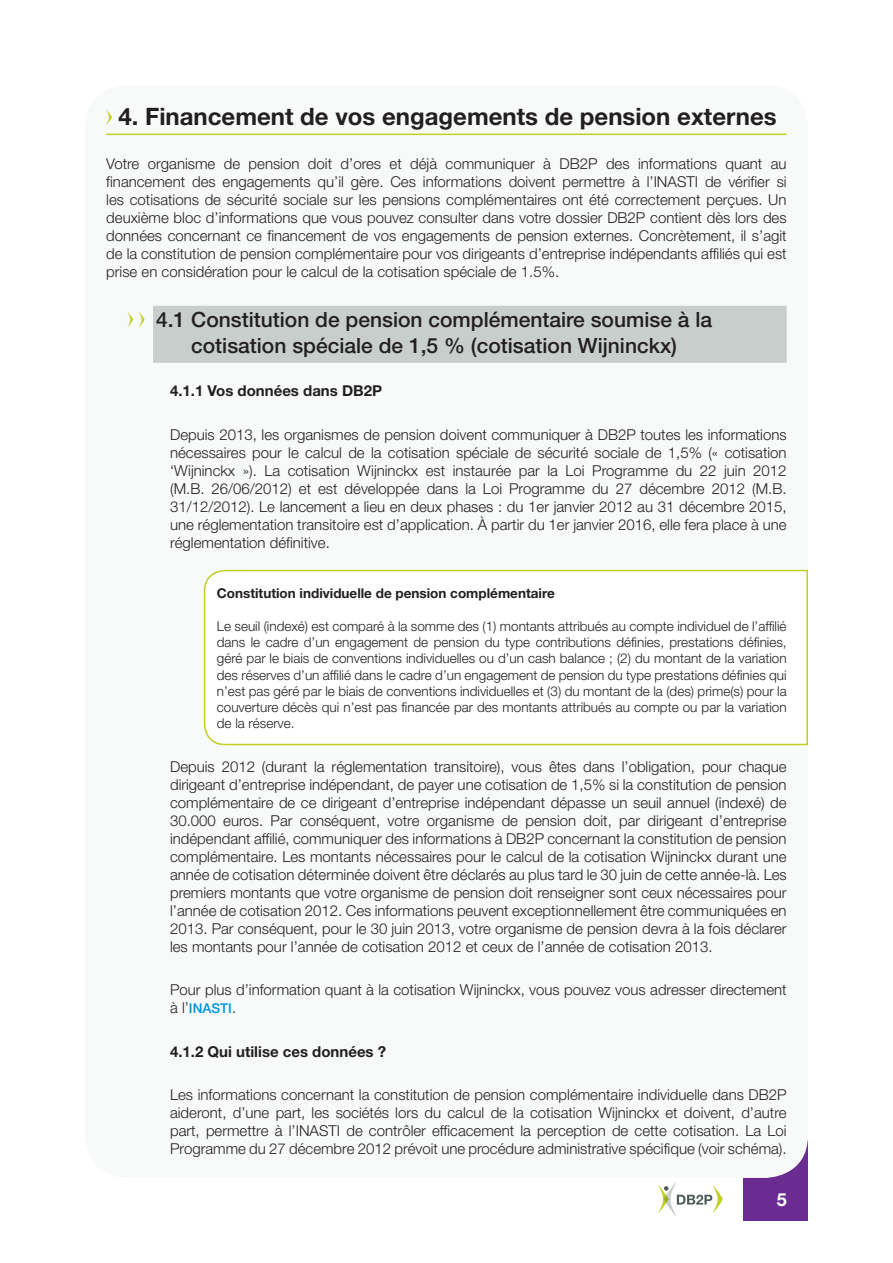
<style>
.page{position:relative;width:893px;height:1263px;background:#fff}
.page>*{position:absolute;margin:0;border:0;box-sizing:border-box;transform-origin:0 0}
.Paragraph_Style_1{font:700 24px "Helvetica Neue";color:#231f20}
.Paragraph_Style_2{font:500 21px/25.2px "Helvetica Neue";color:#231f20;text-align:center}
.t1{font:700 18px "Helvetica Neue";color:#fff}
.texte_3{font:300 15px/18px "Helvetica Neue";color:#231f20;text-align:justify}
.texte{font:300 15px/18px "Helvetica Neue";color:#231f20;text-align:justify}
.paragraphe_stype_3{font:700 15px "Helvetica Neue";color:#231f20}
.Retrait{font:300 13.5px/16.2px "Helvetica Neue";color:#231f20;text-align:justify}
.Retrait-2{font:700 13.5px "Helvetica Neue";color:#231f20}
.texte_3-2{font:500 13.5px "Helvetica Neue";color:#0095d9}
.s1{font-weight:300;font-size:15px;color:#231f20}
</style>
<div class="page">
<div style="left:743px;top:1140px;width:64px;height:80px;background:#6a2c91"></div>
<svg style="left:658px;top:1182px;width:65px;height:34px"></svg>
<div style="left:85px;top:85px;width:723px;height:1093px;background:#f8faf9;border-radius:43px"></div>
<svg style="left:203px;top:569px;width:605px;height:177px"></svg>
<hr style="left:106px;top:134px;width:681px;height:1px;background:#c1ce23">
<div style="left:153px;top:306px;width:634px;height:57px;background:#c7cecc"></div>
<svg style="left:106px;top:109px;width:6px;height:16px"></svg>
<svg style="left:127px;top:312px;width:6px;height:16px"></svg>
<svg style="left:139px;top:312px;width:5px;height:16px"></svg>
<p class="Paragraph_Style_1" style="left:118px;top:102px;width:660px">4. Financement de vos engagements de pension externes</p>
<p class="texte" style="left:106px;top:154px;width:682px">Votre organisme de pension doit d’ores et déjà communiquer à DB2P des informations quant au financement des engagements qu’il gère. Ces informations doivent permettre à l’INASTI de vérifier si les cotisations de sécurité sociale sur les pensions complémentaires ont été correctement perçues. Un deuxième bloc d’informations que vous pouvez consulter dans votre dossier DB2P contient dès lors des données concernant ce financement de vos engagements de pension externes. Concrètement, il s’agit de la constitution de pension complémentaire pour vos dirigeants d’entreprise indépendants affiliés qui est prise en considération pour le calcul de la cotisation spéciale de 1.5%.</p>
<p class="Paragraph_Style_2" style="left:156px;top:307px;width:557px">4.1 Constitution de pension complémentaire soumise à la cotisation spéciale de 1,5 % (cotisation Wijninckx)</p>
<p class="paragraphe_stype_3" style="left:170px;top:381px;width:214px">4.1.1 Vos données dans DB2P</p>
<p class="texte_3" style="left:170px;top:425px;width:618px">Depuis 2013, les organismes de pension doivent communiquer à DB2P toutes les informations nécessaires pour le calcul de la cotisation spéciale de sécurité sociale de 1,5% (« cotisation ‘Wijninckx »). La cotisation Wijninckx est instaurée par la Loi Programme du 22 juin 2012 (M.B. 26/06/2012) et est développée dans la Loi Programme du 27 décembre 2012 (M.B.<br>31/12/2012). Le lancement a lieu en deux phases : du 1er janvier 2012 au 31 décembre 2015, une réglementation transitoire est d’application. À partir du 1er janvier 2016, elle fera place à une réglementation définitive.</p>
<p class="Retrait-2" style="left:217px;top:585px;width:339px">Constitution individuelle de pension complémentaire</p>
<p class="Retrait" style="left:217px;top:618px;width:571px">Le seuil (indexé) est comparé à la somme des (1) montants attribués au compte individuel de l’affilié dans le cadre d’un engagement de pension du type contributions définies, prestations définies, géré par le biais de conventions individuelles ou d’un cash balance ; (2) du montant de la variation des réserves d’un affilié dans le cadre d’un engagement de pension du type prestations définies qui n’est pas géré par le biais de conventions individuelles et (3) du montant de la (des) prime(s) pour la couverture décès qui n’est pas financée par des montants attribués au compte ou par la variation de la réserve.</p>
<p class="texte_3" style="left:170px;top:757px;width:618px">Depuis 2012 (durant la réglementation transitoire), vous êtes dans l’obligation, pour chaque dirigeant d’entreprise indépendant, de payer une cotisation de 1,5% si la constitution de pension complémentaire de ce dirigeant d’entreprise indépendant dépasse un seuil annuel (indexé) de 30.000 euros. Par conséquent, votre organisme de pension doit, par dirigeant d’entreprise indépendant affilié, communiquer des informations à DB2P concernant la constitution de pension complémentaire. Les montants nécessaires pour le calcul de la cotisation Wijninckx durant une année de cotisation déterminée doivent être déclarés au plus tard le 30 juin de cette année-là. Les premiers montants que votre organisme de pension doit renseigner sont ceux nécessaires pour l’année de cotisation 2012. Ces informations peuvent exceptionnellement être communiquées en 2013. Par conséquent, pour le 30 juin 2013, votre organisme de pension devra à la fois déclarer les montants pour l’année de cotisation 2012 et ceux de l’année de cotisation 2013.</p>
<p class="texte_3" style="left:170px;top:981px;width:618px">Pour plus d’information quant à la cotisation Wijninckx, vous pouvez vous adresser directement</p>
<p class="texte_3-2" style="left:170px;top:1000px;width:68px"><span class="s1">à l’</span>INASTI<span class="s1">.</span></p>
<p class="paragraphe_stype_3" style="left:170px;top:1042px;width:218px">4.1.2 Qui utilise ces données ?</p>
<p class="texte_3" style="left:170px;top:1086px;width:618px">Les informations concernant la constitution de pension complémentaire individuelle dans DB2P aideront, d’une part, les sociétés lors du calcul de la cotisation Wijninckx et doivent, d’autre part, permettre à l’INASTI de contrôler efficacement la perception de cette cotisation. La Loi Programme du 27 décembre 2012 prévoit une procédure administrative spécifique (voir schéma).</p>
<p class="t1" style="left:777px;top:1189px;width:12px">5</p>
</div>
